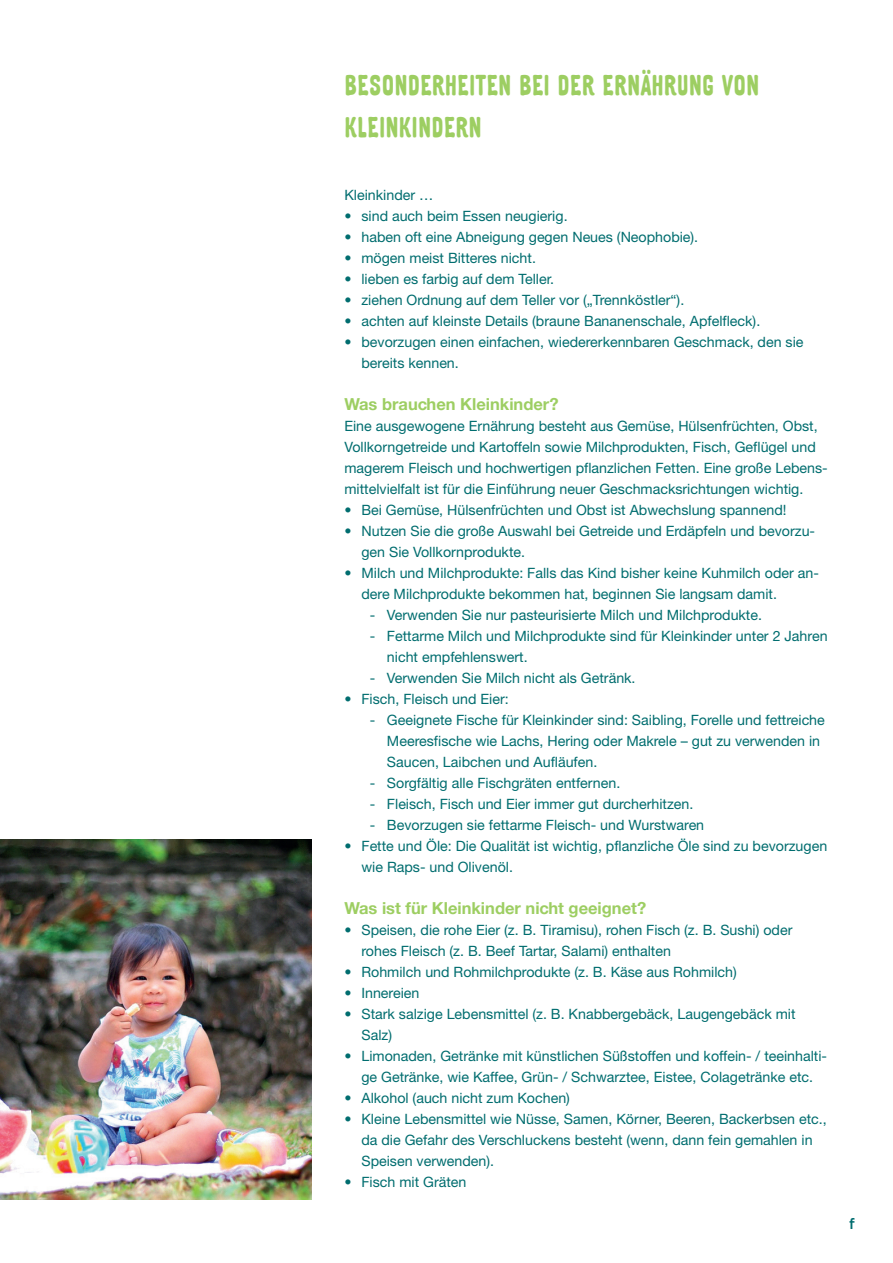
<style>
.page{position:relative;width:893px;height:1263px;background:#fff}
.page>*{position:absolute;margin:0;border:0;box-sizing:border-box;transform-origin:0 0}
.t1{font:30px/42px "Toulouse Lautrec Moulin Rouge Solide";color:#9dce62}
.t2{font:700 16.5px "Helvetica Neue CE";color:#9dce62}
.t3{font:500 15px "Gotham";color:#006d6f}
.t4{font:14.25px/21px "Helvetica Neue";color:#006d6f}
</style>
<div class="page">
<img style="left:0;top:839px;width:311px;height:360px">
<h1 class="t1" style="left:344px;top:64px;width:417px">BESONDERHEITEN BEI DER ERNÄHRUNG VON<br>KLEINKINDERN</h1>
<p class="t4" style="left:344px;top:185px;width:90px">Kleinkinder …</p>
<p class="t4" style="left:344px;top:206px;width:225px">• sind auch beim Essen neugierig.</p>
<p class="t4" style="left:344px;top:227px;width:355px">• haben oft eine Abneigung gegen Neues (Neophobie).</p>
<p class="t4" style="left:344px;top:248px;width:193px">• mögen meist Bitteres nicht.</p>
<p class="t4" style="left:344px;top:269px;width:211px">• lieben es farbig auf dem Teller.</p>
<p class="t4" style="left:344px;top:290px;width:341px">• ziehen Ordnung auf dem Teller vor („Trennköstler“).</p>
<p class="t4" style="left:344px;top:311px;width:417px">• achten auf kleinste Details (braune Bananenschale, Apfelfleck).</p>
<p class="t4" style="left:361px;top:332px;width:444px;text-indent:-17px">• bevorzugen einen einfachen, wiedererkennbaren Geschmack, den sie bereits kennen.</p>
<p class="t2" style="left:344px;top:394px;width:216px">Was brauchen Kleinkinder?</p>
<p class="t4" style="left:344px;top:416px;width:485px">Eine ausgewogene Ernährung besteht aus Gemüse, Hülsenfrüchten, Obst, Vollkorngetreide und Kartoffeln sowie Milchprodukten, Fisch, Geflügel und magerem Fleisch und hochwertigen pflanzlichen Fetten. Eine große Lebens&shy;mittelvielfalt ist für die Einführung neuer Geschmacksrichtungen wichtig.</p>
<p class="t4" style="left:344px;top:500px;width:443px">• Bei Gemüse, Hülsenfrüchten und Obst ist Abwechslung spannend!</p>
<p class="t4" style="left:361px;top:521px;width:455px;text-indent:-17px">• Nutzen Sie die große Auswahl bei Getreide und Erdäpfeln und bevorzu&shy;gen Sie Vollkornprodukte.</p>
<p class="t4" style="left:361px;top:563px;width:459px;text-indent:-17px">• Milch und Milchprodukte: Falls das Kind bisher keine Kuhmilch oder an&shy;dere Milchprodukte bekommen hat, beginnen Sie langsam damit.</p>
<p class="t4" style="left:370px;top:605px;width:394px">- Verwenden Sie nur pasteurisierte Milch und Milchprodukte.</p>
<p class="t4" style="left:387px;top:626px;width:442px;text-indent:-17px">- Fettarme Milch und Milchprodukte sind für Kleinkinder unter 2 Jahren nicht empfehlenswert.</p>
<p class="t4" style="left:370px;top:668px;width:267px">- Verwenden Sie Milch nicht als Getränk.</p>
<p class="t4" style="left:344px;top:689px;width:166px">• Fisch, Fleisch und Eier:</p>
<p class="t4" style="left:387px;top:710px;width:439px;text-indent:-17px">- Geeignete Fische für Kleinkinder sind: Saibling, Forelle und fettreiche<br>Meeresfische wie Lachs, Hering oder Makrele – gut zu verwenden in<br>Saucen, Laibchen und Aufläufen.</p>
<p class="t4" style="left:370px;top:773px;width:252px">- Sorgfältig alle Fischgräten entfernen.</p>
<p class="t4" style="left:370px;top:794px;width:325px">- Fleisch, Fisch und Eier immer gut durcherhitzen.</p>
<p class="t4" style="left:370px;top:815px;width:336px">- Bevorzugen sie fettarme Fleisch- und Wurstwaren</p>
<p class="t4" style="left:361px;top:836px;width:467px;text-indent:-17px">• Fette und Öle: Die Qualität ist wichtig, pflanzliche Öle sind zu bevorzugen wie Raps- und Olivenöl.</p>
<p class="t2" style="left:344px;top:898px;width:303px">Was ist für Kleinkinder nicht geeignet?</p>
<p class="t4" style="left:361px;top:920px;width:432px;text-indent:-17px">• Speisen, die rohe Eier (z. B. Tiramisu), rohen Fisch (z. B. Sushi) oder rohes Fleisch (z. B. Beef Tartar, Salami) enthalten</p>
<p class="t4" style="left:344px;top:962px;width:394px">• Rohmilch und Rohmilchprodukte (z. B. Käse aus Rohmilch)</p>
<p class="t4" style="left:344px;top:983px;width:77px">• Innereien</p>
<p class="t4" style="left:361px;top:1004px;width:436px;text-indent:-17px">• Stark salzige Lebensmittel (z. B. Knabbergebäck, Laugengebäck mit<br>Salz)</p>
<p class="t4" style="left:344px;top:1046px;width:484px;text-align:center">• Limonaden, Getränke mit künstlichen Süßstoffen und koffein- / teeinhalti&shy;ge Getränke, wie Kaffee, Grün- / Schwarztee, Eistee, Colagetränke etc.</p>
<p class="t4" style="left:344px;top:1088px;width:227px">• Alkohol (auch nicht zum Kochen)</p>
<p class="t4" style="left:361px;top:1109px;width:467px;text-indent:-17px">• Kleine Lebensmittel wie Nüsse, Samen, Körner, Beeren, Backerbsen etc., da die Gefahr des Verschluckens besteht (wenn, dann fein gemahlen in<br>Speisen verwenden).</p>
<p class="t4" style="left:344px;top:1172px;width:124px">• Fisch mit Gräten</p>
<p class="t3" style="left:849px;top:1214px;width:7px">f</p>
</div>
